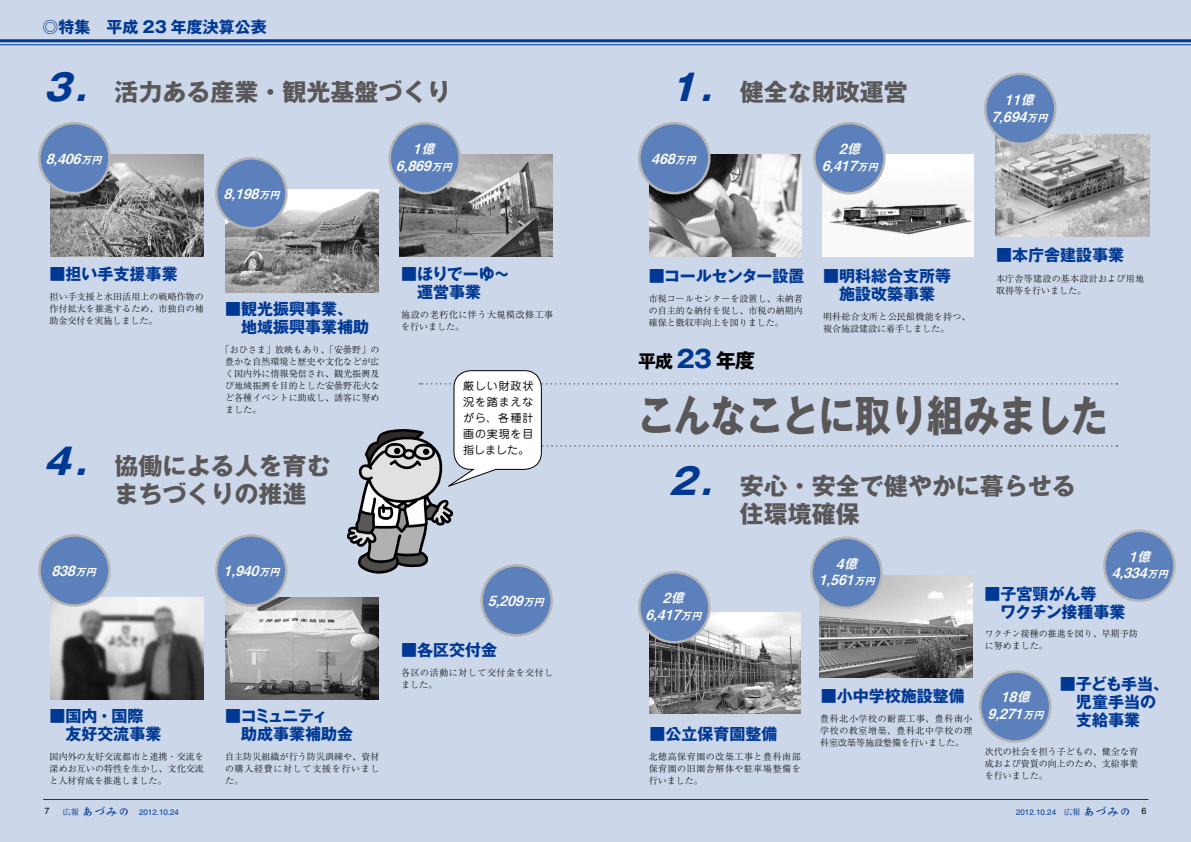
<style>
.page{position:relative;width:1191px;height:842px;background:#ccd7ea}
.page>*{position:absolute;margin:0;border:0;box-sizing:border-box;transform-origin:0 0}
.t1{font:700 43px "Gothic MB101 Pro";color:#595757;scale:.84 1}
.t2{font:700 24px/28px "Gothic MB101 Pro";color:#595757}
.t3{font:700 18px "Gothic MB101 Pro";color:#000}
.t4{font:700 16px/18px "Gothic MB101 Pro";color:#003994}
.t5{font:700 16px "Gothic MB101 Pro";letter-spacing:-.025em;color:#003994}
.t6{font:italic 14px/16.8px "Midashi Go Pro MB31";color:#fff;text-align:center}
.t7{font:11px/16px "Jun 201 Pro";letter-spacing:.075em;color:#000;text-align:justify}
.t8{font:300 9px/12px "Ryumin Pro";letter-spacing:.01em;color:#000;text-align:justify}
.t9{font:300 9px/12px "Ryumin Pro";letter-spacing:.06em;color:#000}
.t10{font:300 9px/12px "Ryumin Pro";letter-spacing:.03em;color:#000}
.t11{font:9px "Helvetica";color:#000}
.t12{font:8px "Helvetica";color:#003994}
.s1{font-style:italic;font-size:36px;color:#003994}
.s2{font-size:10.5px}
.s3{font-size:36px}
.s4{font-size:24px;color:#003994}
.s5{font-size:20px}
.s6{font-family:"Futo Min A101 Pro";font-weight:700}
.s7{font-family:"DF Kai Sho Std W7";font-size:12px}
.s8{font-size:9px;color:#000}
</style>
<div class="page">
<hr style="left:43px;top:799px;width:1105px;height:1px;background:#003994">
<hr style="left:0;top:44px;width:1191px;height:1px;background:#003994">
<hr style="left:0;top:39px;width:1191px;height:3px;background:#003994">
<img style="left:995px;top:134px;width:154px;height:102px">
<img style="left:400px;top:155px;width:153px;height:101px">
<img style="left:822px;top:155px;width:151px;height:102px">
<img style="left:225px;top:190px;width:154px;height:102px">
<img style="left:225px;top:597px;width:153px;height:102px">
<img style="left:819px;top:575px;width:153px;height:102px">
<img style="left:649px;top:155px;width:152px;height:101px">
<img style="left:50px;top:155px;width:153px;height:102px">
<img style="left:50px;top:597px;width:153px;height:103px">
<img style="left:649px;top:612px;width:152px;height:101px">
<div style="left:985px;top:74px;width:70px;height:70px;background:#5c80bb;border-radius:50%"></div>
<div style="left:984px;top:73px;width:72px;height:72px;border:2px solid #b5b5b6;border-radius:50%"></div>
<div style="left:390px;top:123px;width:70px;height:70px;background:#5c80bb;border-radius:50%"></div>
<div style="left:388px;top:122px;width:73px;height:72px;border:2px solid #b5b5b6;border-radius:50%"></div>
<div style="left:482px;top:565px;width:70px;height:70px;background:#5c80bb;border-radius:50%"></div>
<div style="left:480px;top:564px;width:73px;height:73px;border:2px solid #b5b5b6;border-radius:50%"></div>
<div style="left:814px;top:123px;width:70px;height:70px;background:#5c80bb;border-radius:50%"></div>
<div style="left:813px;top:122px;width:72px;height:72px;border:2px solid #b5b5b6;border-radius:50%"></div>
<div style="left:216px;top:158px;width:70px;height:70px;background:#5c80bb;border-radius:50%"></div>
<div style="left:215px;top:157px;width:72px;height:73px;border:2px solid #b5b5b6;border-radius:50%"></div>
<div style="left:216px;top:535px;width:70px;height:70px;background:#5c80bb;border-radius:50%"></div>
<div style="left:215px;top:534px;width:72px;height:73px;border:2px solid #b5b5b6;border-radius:50%"></div>
<div style="left:811px;top:538px;width:70px;height:70px;background:#5c80bb;border-radius:50%"></div>
<div style="left:810px;top:536px;width:72px;height:73px;border:2px solid #b5b5b6;border-radius:50%"></div>
<div style="left:1104px;top:531px;width:70px;height:70px;background:#5c80bb;border-radius:50%"></div>
<div style="left:1103px;top:529px;width:72px;height:73px;border:2px solid #b5b5b6;border-radius:50%"></div>
<div style="left:980px;top:671px;width:70px;height:70px;background:#5c80bb;border-radius:50%"></div>
<div style="left:979px;top:670px;width:72px;height:73px;border:2px solid #b5b5b6;border-radius:50%"></div>
<div style="left:639px;top:123px;width:70px;height:70px;background:#5c80bb;border-radius:50%"></div>
<div style="left:638px;top:122px;width:72px;height:72px;border:2px solid #b5b5b6;border-radius:50%"></div>
<div style="left:39px;top:123px;width:70px;height:70px;background:#5c80bb;border-radius:50%"></div>
<div style="left:38px;top:122px;width:73px;height:72px;border:2px solid #b5b5b6;border-radius:50%"></div>
<div style="left:39px;top:535px;width:70px;height:70px;background:#5c80bb;border-radius:50%"></div>
<div style="left:38px;top:534px;width:73px;height:73px;border:2px solid #b5b5b6;border-radius:50%"></div>
<div style="left:639px;top:572px;width:70px;height:70px;background:#5c80bb;border-radius:50%"></div>
<div style="left:638px;top:571px;width:72px;height:72px;border:2px solid #b5b5b6;border-radius:50%"></div>
<svg style="left:347px;top:370px;width:770px;height:204px"></svg>
<h3 class="t4" style="left:43px;top:16px;width:226px">◎特集　平成 23 年度決算公表</h3>
<h2 class="t2" style="left:39px;top:75px;width:413px"><span class="s1">３．</span>活力ある産業・観光基盤づくり</h2>
<h2 class="t2" style="left:664px;top:75px;width:245px"><span class="s1">１．</span>健全な財政運営</h2>
<h3 class="t6" style="left:396px;top:139px;width:61px">1億<br>6,869<span class="s2">万円</span></h3>
<h3 class="t6" style="left:46px;top:148px;width:61px">8,406<span class="s2">万円</span></h3>
<h3 class="t6" style="left:651px;top:148px;width:50px">468<span class="s2">万円</span></h3>
<h3 class="t6" style="left:224px;top:183px;width:61px">8,198<span class="s2">万円</span></h3>
<h3 class="t6" style="left:821px;top:139px;width:61px">2億<br>6,417<span class="s2">万円</span></h3>
<h3 class="t4" style="left:50px;top:263px;width:129px">■担い手支援事業</h3>
<h3 class="t5" style="left:648px;top:263px;width:157px">■コールセンター設置</h3>
<h3 class="t4" style="left:401px;top:263px;width:110px">■ほりでーゆ～　運営事業</h3>
<p class="t8" style="left:50px;top:290px;width:156px">担い手支援と水田活用上の戦略作物の作付拡大を推進するため、市独自の補助金交付を実施しました。</p>
<p class="t8" style="left:648px;top:292px;width:156px">市税コールセンターを設置し、未納者の自主的な納付を促し、市税の納期内確保と徴収率向上を図りました。</p>
<h3 class="t4" style="left:225px;top:298px;width:145px">■観光振興事業、　地域振興事業補助</h3>
<p class="t9" style="left:401px;top:308px;width:153px">施設の老朽化に伴う大規模改修工事を行いました。</p>
<h3 class="t4" style="left:823px;top:265px;width:129px">■明科総合支所等　施設改築事業</h3>
<p class="t8" style="left:823px;top:310px;width:149px">明科総合支所と公民館機能を持つ、複合施設建設に着手しました。</p>
<h3 class="t6" style="left:991px;top:89px;width:61px">11億<br>7,694<span class="s2">万円</span></h3>
<h3 class="t4" style="left:996px;top:244px;width:129px">■本庁舎建設事業</h3>
<p class="t10" style="left:996px;top:272px;width:150px">本庁舎等建設の基本設計および用地取得等を行いました。</p>
<p class="t8" style="left:225px;top:343px;width:156px">｢おひさま｣放映もあり、｢安曇野｣の豊かな自然環境と歴史や文化などが広く国内外に情報発信され、観光振興及び地域振興を目的とした安曇野花火など各種イベントに助成し、誘客に努めました。</p>
<h2 class="t2" style="left:39px;top:449px;width:293px"><span class="s1">４．</span>協働による人を育む<span class="s3">　　</span>まちづくりの推進</h2>
<p class="t7" style="left:463px;top:377px;width:72px">厳しい財政状況を踏まえながら、各種計画の実現を目指しました。</p>
<h3 class="t3" style="left:638px;top:347px;width:118px">平成 <span class="s4">23</span> <span class="s5">年度</span></h3>
<h1 class="t1" style="left:638px;top:379px;width:560px">こんなことに取り組みました</h1>
<h2 class="t2" style="left:664px;top:469px;width:413px"><span class="s1">２．</span>安心・安全で健やかに暮らせる<span class="s3">　　</span>住環境確保</h2>
<h3 class="t6" style="left:51px;top:560px;width:50px">838<span class="s2">万円</span></h3>
<h3 class="t4" style="left:50px;top:705px;width:113px">■国内・国際　友好交流事業</h3>
<p class="t8" style="left:50px;top:750px;width:156px">国内外の友好交流都市と連携・交流を深めお互いの特性を生かし、文化交流と人材育成を推進しました。</p>
<h3 class="t6" style="left:224px;top:560px;width:61px">1,940<span class="s2">万円</span></h3>
<h3 class="t6" style="left:819px;top:553px;width:61px">4億<br>1,561<span class="s2">万円</span></h3>
<h3 class="t6" style="left:1111px;top:546px;width:61px">1億<br>4,334<span class="s2">万円</span></h3>
<h3 class="t4" style="left:984px;top:582px;width:143px">■子宮頸がん等<br>　ワクチン接種事業</h3>
<h3 class="t6" style="left:645px;top:588px;width:61px">2億<br>6,417<span class="s2">万円</span></h3>
<h3 class="t6" style="left:488px;top:590px;width:61px">5,209<span class="s2">万円</span></h3>
<h3 class="t4" style="left:401px;top:639px;width:97px">■各区交付金</h3>
<h3 class="t4" style="left:225px;top:705px;width:129px">■コミュニティ<br>　助成事業補助金</h3>
<p class="t9" style="left:401px;top:666px;width:153px">各区の活動に対して交付金を交付しました。</p>
<h3 class="t4" style="left:649px;top:723px;width:129px">■公立保育園整備</h3>
<p class="t8" style="left:225px;top:750px;width:156px">自主防災組織が行う防災訓練や、資材の購入経費に対して支援を行いました。</p>
<p class="t8" style="left:648px;top:750px;width:154px">北穂高保育園の改築工事と豊科南部保育園の旧園舎解体や駐車場整備を行いました。</p>
<h3 class="t4" style="left:821px;top:685px;width:145px">■小中学校施設整備</h3>
<p class="t8" style="left:820px;top:712px;width:154px">豊科北小学校の耐震工事、豊科南小学校の教室増築、豊科北中学校の理科室改築等施設整備を行いました。</p>
<p class="t8" style="left:984px;top:627px;width:155px">ワクチン接種の推進を図り、早期予防に努めました。</p>
<h3 class="t6" style="left:987px;top:687px;width:61px">18億<br>9,271<span class="s2">万円</span></h3>
<h3 class="t4" style="left:1060px;top:673px;width:111px">■子ども手当、　児童手当の　支給事業</h3>
<p class="t8" style="left:984px;top:745px;width:155px">次代の社会を担う子どもの、健全な育成および資質の向上のため、支給事業を行いました。</p>
<p class="t11" style="left:45px;top:806px;width:7px">7</p>
<p class="t12" style="left:63px;top:807px;width:118px"><span class="s6">広報</span><span class="s7">あづみの</span> 2012.10.24</p>
<p class="t12" style="left:1016px;top:807px;width:132px">2012.10.24 <span class="s6">広報</span><span class="s7">あづみの</span> <span class="s8">6</span></p>
</div>
